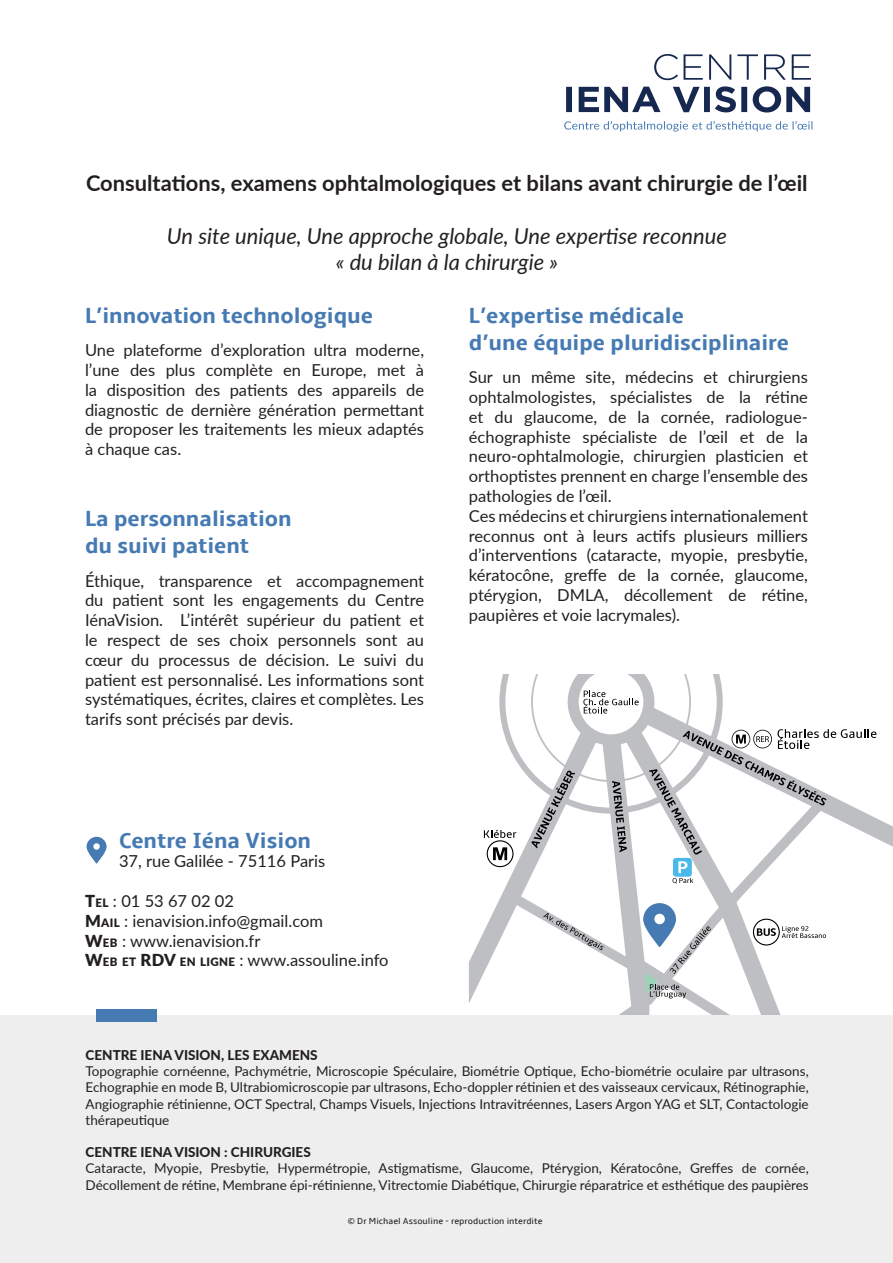
<style>
.page{position:relative;width:893px;height:1263px;background:#fff}
.page>*{position:absolute;margin:0;border:0;box-sizing:border-box;transform-origin:0 0}
.t1{font:700 22.5px/27px "Amble";color:#467ab3}
.t2{font:italic 21.9px/26.2px "Lato";color:#231f20;text-align:center}
.t3{font:700 21.9px "Lato";color:#231f20}
.t4{font:16.5px/19.8px "Lato";color:#231f20}
.t5{font:13.5px/16.2px "Lato";color:#231f20;text-align:justify}
.t6{font:800 13.5px "Lato";color:#231f20}
.t7{font:9px "Amble";color:#231f20}
.s1{font-weight:900}
.s2{font-weight:900;font-size:11.55px}
.s3{font-style:inherit}
</style>
<div class="page">
<svg style="left:564px;top:121px;width:248px;height:11px"></svg>
<svg style="left:566px;top:86px;width:244px;height:27px"></svg>
<svg style="left:654px;top:54px;width:157px;height:26px"></svg>
<svg style="left:469px;top:675px;width:424px;height:341px"></svg>
<svg style="left:87px;top:837px;width:20px;height:27px"></svg>
<div style="left:0;top:1016px;width:893px;height:247px;background:#eeeeef"></div>
<div style="left:97px;top:1010px;width:60px;height:12px;background:#467ab3"></div>
<h2 class="t3" style="left:86px;top:167px;width:723px">Consultations, examens ophtalmologiques et bilans avant chirurgie de l’œil</h2>
<h2 class="t2" style="left:167px;top:222px;width:561px">Un site unique, Une approche globale, Une expertise reconnue « du bilan à la chirurgie »</h2>
<h1 class="t1" style="left:85px;top:302px;width:289px">L’innovation technologique</h1>
<p class="t4" style="left:85px;top:340px;width:341px;text-align:justify">Une plateforme d’exploration ultra moderne, l’une des plus complète en Europe, met à la disposition des patients des appareils de diagnostic de dernière génération permettant de proposer les traitements les mieux adaptés à chaque cas.</p>
<h1 class="t1" style="left:85px;top:506px;width:208px">La personnalisation du suivi patient</h1>
<p class="t4" style="left:85px;top:570px;width:341px;text-align:justify">Éthique, transparence et accompagnement du patient sont les engagements du Centre IénaVision. L’intérêt supérieur du patient et le respect de ses choix personnels sont au cœur du processus de décision. Le suivi du patient est personnalisé. Les informations sont systématiques, écrites, claires et complètes. Les tarifs sont précisés par devis.</p>
<h1 class="t1" style="left:119px;top:827px;width:194px">Centre Iéna Vision</h1>
<p class="t4" style="left:119px;top:851px;width:208px">37, rue Galilée - 75116 Paris</p>
<p class="t4" style="left:85px;top:890px;width:305px"><span class="s1">T</span><span class="s2">EL</span> <span class="s3">:</span> 01 53 67 02 02<br><span class="s1">M</span><span class="s2">AIL</span> : ienavision.info@gmail.com<br><span class="s1">W</span><span class="s2">EB</span> : www.ienavision.fr<br><span class="s1">W</span><span class="s2">EB ET</span> <span class="s1">RDV</span> <span class="s2">EN LIGNE</span> : www.assouline.info</p>
<h1 class="t1" style="left:469px;top:302px;width:322px">L’expertise médicale<br>d’une équipe pluridisciplinaire</h1>
<p class="t4" style="left:469px;top:367px;width:341px">Sur un même site, médecins et chirurgiens ophtalmologistes, spécialistes de la rétine et du glaucome, de la cornée, radiologue&shy;échographiste spécialiste de l’œil et de la neuro-ophtalmologie, chirurgien plasticien et orthoptistes prennent en charge l’ensemble des pathologies de l’œil.<br>Ces médecins et chirurgiens internationalement reconnus ont à leurs actifs plusieurs milliers d’interventions (cataracte, myopie, presbytie, kératocône, greffe de la cornée, glaucome, ptérygion, DMLA, décollement de rétine, paupières et voie lacrymales).</p>
<p class="t6" style="left:86px;top:1045px;width:234px">CENTRE IENA VISION, LES EXAMENS</p>
<p class="t5" style="left:86px;top:1063px;width:725px">Topographie cornéenne, Pachymétrie, Microscopie Spéculaire, Biométrie Optique, Echo-biométrie oculaire par ultrasons, Echographie en mode B, Ultrabiomicroscopie par ultrasons, Echo-doppler rétinien et des vaisseaux cervicaux, Rétinographie, Angiographie rétinienne, OCT Spectral, Champs Visuels, Injections Intravitréennes, Lasers Argon YAG et SLT, Contactologie thérapeutique</p>
<p class="t6" style="left:86px;top:1142px;width:227px">CENTRE IENA VISION : CHIRURGIES</p>
<p class="t5" style="left:86px;top:1160px;width:725px">Cataracte, Myopie, Presbytie, Hypermétropie, Astigmatisme, Glaucome, Ptérygion, Kératocône, Greffes de cornée,<br>Décollement de rétine, Membrane épi-rétinienne, Vitrectomie Diabétique, Chirurgie réparatrice et esthétique des paupières</p>
<p class="t7" style="left:347px;top:1215px;width:197px">© Dr Michael Assouline - reproduction interdite</p>
</div>
